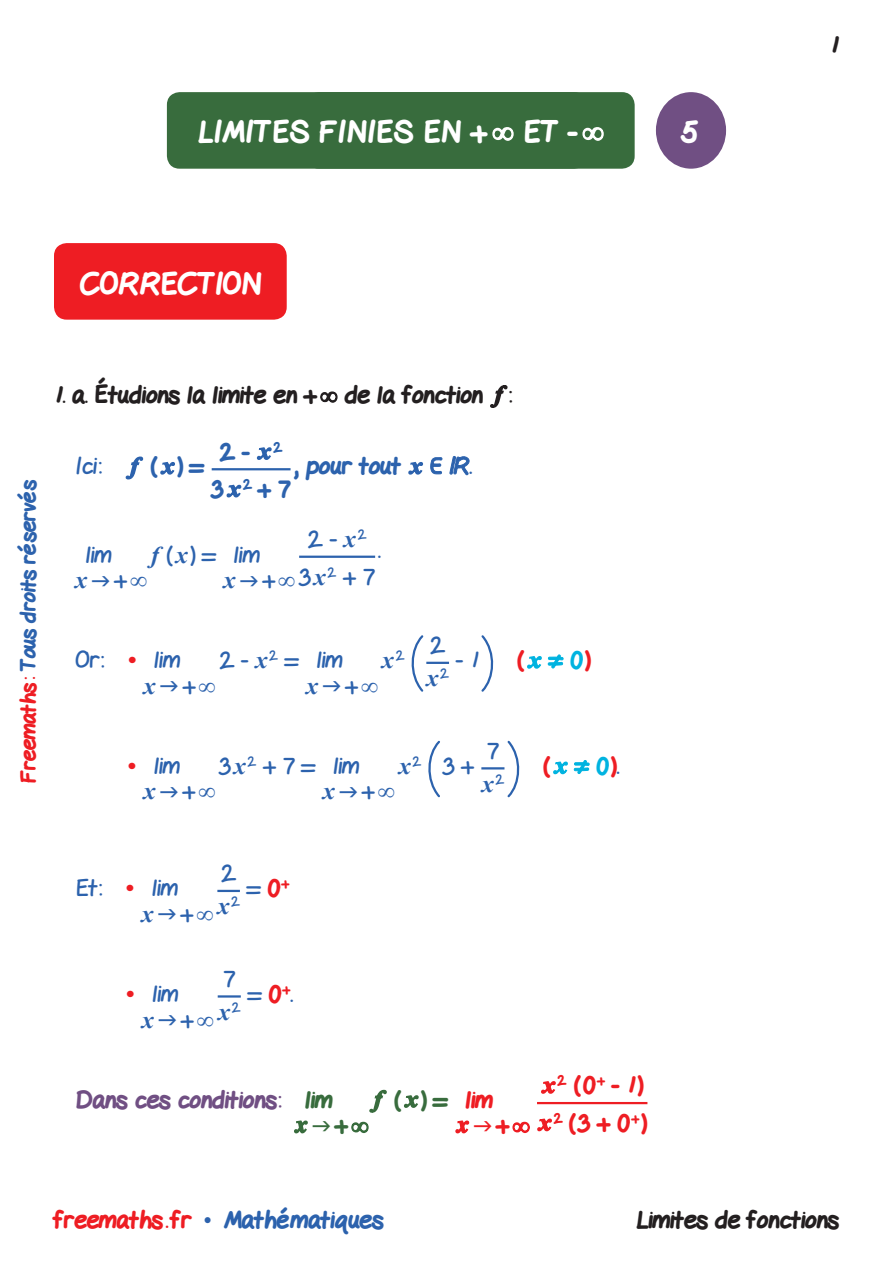
<style>
.page{position:relative;width:893px;height:1263px;background:#fff}
.page>*{position:absolute;margin:0;border:0;box-sizing:border-box;transform-origin:0 0}
.t1{font:800 30px "Gel Pen";letter-spacing:.01em;color:#fff}
.Texte-corr{font:24px "Gel Pen";color:#2c62ad}
.Texte-Ennonce{font:800 24px "Gel Pen";color:#231f20}
.Texte-corr-2{font:800 24px "Gel Pen";color:#2c62ad}
.Texte{font:italic 700 24px "Times New Roman";color:#2c62ad}
.Texte-corr-3{font:800 24px "Gel Pen";color:#704f83}
.Texte-2{font:800 24px "Gel Pen";color:#ee1d23}
.Texte-3{font:24px "Gel Pen";color:#2c62ad}
.Texte-4{font:800 24px "Gel Pen";color:#2c62ad}
.Texte-corr-4{font:800 24px "Gel Pen";color:#386c3d}
.Texte-corr-5{font:800 24px "Gel Pen";color:#00b3e0}
.Texte-corr-6{font:italic 700 24px "Times New Roman";color:#2c62ad}
.Texte-corr-7{font:800 24px "Gel Pen";color:#ee1d23}
.Texte-corr-8{font:700 24px "Times New Roman";color:#ee1d23}
.Texte-5{font:800 24px "Gel Pen";color:#386c3d}
.t2{font:800 21px "Gel Pen";letter-spacing:-.01em;color:#2c62ad}
.s1{color:#ee1d23}
.s2{font-family:"Times New Roman";font-weight:700;font-style:italic}
.s3{font-family:"Gel Pen";font-weight:400;font-style:normal}
.s4{font-family:"Times New Roman";font-weight:700;color:#ee1d23}
.s5{font-weight:400;color:#2c62ad}
.s6{font-weight:800;color:#ee1d23}
.s7{font-family:"Times New Roman";font-weight:400}
</style>
<div class="page">
<div style="left:54px;top:243px;width:233px;height:77px;background:#ee1d23;border-radius:13px"></div>
<svg style="left:320px;top:391px;width:18px;height:12px"></svg>
<svg style="left:490px;top:385px;width:18px;height:23px"></svg>
<svg style="left:125px;top:456px;width:19px;height:24px"></svg>
<svg style="left:160px;top:461px;width:15px;height:14px"></svg>
<hr style="left:212px;top:468px;width:79px;height:2px;background:#2c62ad">
<svg style="left:256px;top:447px;width:16px;height:13px"></svg>
<svg style="left:226px;top:484px;width:16px;height:14px"></svg>
<svg style="left:408px;top:461px;width:15px;height:14px"></svg>
<svg style="left:430px;top:457px;width:13px;height:18px"></svg>
<svg style="left:449px;top:456px;width:21px;height:20px"></svg>
<hr style="left:299px;top:556px;width:76px;height:2px;background:#2c62ad">
<svg style="left:411px;top:635px;width:13px;height:57px"></svg>
<hr style="left:426px;top:662px;width:23px;height:2px;background:#2c62ad">
<svg style="left:481px;top:635px;width:13px;height:57px"></svg>
<svg style="left:527px;top:654px;width:37px;height:15px"></svg>
<svg style="left:428px;top:740px;width:12px;height:58px"></svg>
<hr style="left:481px;top:767px;width:23px;height:2px;background:#2c62ad">
<svg style="left:507px;top:740px;width:13px;height:58px"></svg>
<svg style="left:553px;top:760px;width:37px;height:15px"></svg>
<hr style="left:217px;top:890px;width:23px;height:2px;background:#2c62ad">
<hr style="left:218px;top:995px;width:23px;height:2px;background:#2c62ad">
<svg style="left:351px;top:1121px;width:18px;height:13px"></svg>
<svg style="left:369px;top:1089px;width:18px;height:24px"></svg>
<svg style="left:404px;top:1095px;width:15px;height:13px"></svg>
<hr style="left:537px;top:1102px;width:110px;height:2px;background:#ee1d23">
<svg style="left:541px;top:1081px;width:15px;height:13px"></svg>
<svg style="left:512px;top:1118px;width:40px;height:15px"></svg>
<div style="left:656px;top:92px;width:70px;height:77px;background:#704f83;border-radius:50%"></div>
<div style="left:167px;top:92px;width:468px;height:77px;background:#386c3d;border-radius:13px"></div>
<svg style="left:492px;top:127px;width:22px;height:14px"></svg>
<svg style="left:582px;top:127px;width:22px;height:14px"></svg>
<svg style="left:294px;top:1120px;width:14px;height:14px"></svg>
<svg style="left:455px;top:1120px;width:15px;height:14px"></svg>
<p class="t1" style="left:406px;top:109px;width:83px">TITRE</p>
<p class="t1" style="left:198px;top:109px;width:381px">LIMITES FINIES EN + ET -</p>
<p class="t1" style="left:683px;top:109px;width:17px">5</p>
<p class="Texte-Ennonce" style="left:830px;top:26px;width:10px">1</p>
<p class="t1" style="left:80px;top:260px;width:183px">CORRECTION</p>
<p class="t2" style="left:12px;top:783px;width:305px;rotate:-90deg"><span class="s1">Freemaths:</span> Tous droits réservés</p>
<p class="Texte-Ennonce" style="left:54px;top:376px;width:460px">1. a. Étudions la limite en + de la fonction :</p>
<p class="Texte-4" style="left:220px;top:433px;width:64px">2 - <sup>2</sup></p>
<p class="Texte-4" style="left:212px;top:470px;width:80px">3 <sup>2</sup>+ 7</p>
<p class="Texte-corr" style="left:75px;top:446px;width:28px">Ici:</p>
<p class="Texte-corr-2" style="left:150px;top:447px;width:56px">( ) =</p>
<p class="Texte-corr-2" style="left:294px;top:447px;width:109px">, pour tout</p>
<p class="Texte-3" style="left:308px;top:519px;width:60px">2 - <span class="s2">x</span><sup>2</sup></p>
<p class="Texte-3" style="left:299px;top:557px;width:77px">3<span class="s2">x</span><sup>2</sup> + 7</p>
<p class="Texte-corr" style="left:151px;top:535px;width:67px"><span class="s2">f</span> (<span class="s2">x</span>) =</p>
<p class="Texte-corr" style="left:234px;top:535px;width:28px">lim</p>
<p class="Texte" style="left:223px;top:563px;width:74px">x <span class="s3">+</span>∞</p>
<p class="Texte-corr" style="left:85px;top:535px;width:28px">lim</p>
<p class="Texte" style="left:75px;top:563px;width:74px">x <span class="s3">+</span>∞</p>
<p class="Texte-corr" style="left:378px;top:530px;width:4px">.</p>
<p class="Texte-corr" style="left:75px;top:640px;width:63px">Or: <span class="s4">•</span></p>
<p class="Texte-corr" style="left:154px;top:640px;width:28px">lim</p>
<p class="Texte" style="left:144px;top:669px;width:74px">x <span class="s3">+</span>∞</p>
<p class="Texte-corr" style="left:219px;top:640px;width:81px">2 - <span class="s2">x</span><sup>2</sup> =</p>
<p class="Texte-corr" style="left:316px;top:640px;width:28px">lim</p>
<p class="Texte" style="left:306px;top:669px;width:74px">x <span class="s3">+</span>∞</p>
<p class="Texte-corr-6" style="left:382px;top:644px;width:24px">x<sup>2</sup></p>
<p class="Texte-corr-2" style="left:469px;top:447px;width:4px">.</p>
<p class="Texte-corr" style="left:430px;top:625px;width:16px">2</p>
<p class="Texte" style="left:426px;top:661px;width:24px">x<sup>2</sup></p>
<p class="Texte-corr" style="left:456px;top:640px;width:24px">- 1</p>
<p class="Texte-corr-7" style="left:517px;top:641px;width:8px">(</p>
<p class="Texte-corr-5" style="left:571px;top:641px;width:22px">0<span class="s1">)</span></p>
<p class="Texte-corr" style="left:487px;top:731px;width:13px">7</p>
<p class="Texte" style="left:482px;top:767px;width:24px">x<sup>2</sup></p>
<p class="Texte-corr" style="left:219px;top:746px;width:98px">3<span class="s2">x</span><sup>2</sup> + 7 =</p>
<p class="Texte-corr" style="left:333px;top:746px;width:28px">lim</p>
<p class="Texte" style="left:323px;top:775px;width:74px">x <span class="s3">+</span>∞</p>
<p class="Texte-corr" style="left:399px;top:746px;width:77px"><span class="s2">x</span><sup>2</sup> 3 +</p>
<p class="Texte-corr-8" style="left:128px;top:748px;width:10px">•</p>
<p class="Texte-corr" style="left:154px;top:746px;width:28px">lim</p>
<p class="Texte" style="left:144px;top:775px;width:74px">x <span class="s3">+</span>∞</p>
<p class="Texte-corr-7" style="left:543px;top:747px;width:8px">(</p>
<p class="Texte-corr-5" style="left:597px;top:747px;width:24px">0<span class="s1">)</span><span class="s5">.</span></p>
<p class="Texte-corr" style="left:221px;top:853px;width:16px">2</p>
<p class="Texte" style="left:217px;top:889px;width:24px">x<sup>2</sup></p>
<p class="Texte-corr" style="left:75px;top:868px;width:61px">Et: <span class="s4">•</span></p>
<p class="Texte-corr" style="left:152px;top:868px;width:28px">lim</p>
<p class="Texte" style="left:142px;top:897px;width:74px">x <span class="s3">+</span>∞</p>
<p class="Texte-corr" style="left:247px;top:868px;width:44px">= <span class="s6">0</span><sup>+</sup></p>
<p class="Texte-corr" style="left:223px;top:959px;width:13px">7</p>
<p class="Texte" style="left:218px;top:995px;width:24px">x<sup>2</sup></p>
<p class="Texte-corr" style="left:248px;top:974px;width:46px">= <span class="s6">0</span><sup>+</sup>.</p>
<p class="Texte-corr-8" style="left:126px;top:977px;width:10px">•</p>
<p class="Texte-corr" style="left:152px;top:974px;width:28px">lim</p>
<p class="Texte" style="left:142px;top:1003px;width:74px">x <span class="s3">+</span>∞</p>
<p class="Texte-corr-3" style="left:75px;top:1080px;width:207px">Dans ces conditions:</p>
<p class="Texte-corr-4" style="left:305px;top:1080px;width:29px">lim</p>
<p class="Texte-5" style="left:335px;top:1106px;width:15px">+</p>
<p class="Texte-corr-4" style="left:394px;top:1080px;width:56px">( )=</p>
<p class="Texte-2" style="left:466px;top:1080px;width:29px">lim</p>
<p class="Texte-2" style="left:496px;top:1106px;width:15px">+</p>
<p class="Texte-2" style="left:558px;top:1066px;width:87px"><sup>2</sup> (0<sup>+</sup> - 1)</p>
<p class="Texte-2" style="left:554px;top:1104px;width:95px"><sup>2</sup> (3 + 0<sup>+</sup>)</p>
<p class="Texte-corr-2" style="left:54px;top:1201px;width:331px"><span class="s1">freemaths . fr</span> <span class="s7">•</span> Mathématiques</p>
<p class="Texte-Ennonce" style="left:636px;top:1201px;width:204px">Limites de fonctions</p>
</div>
